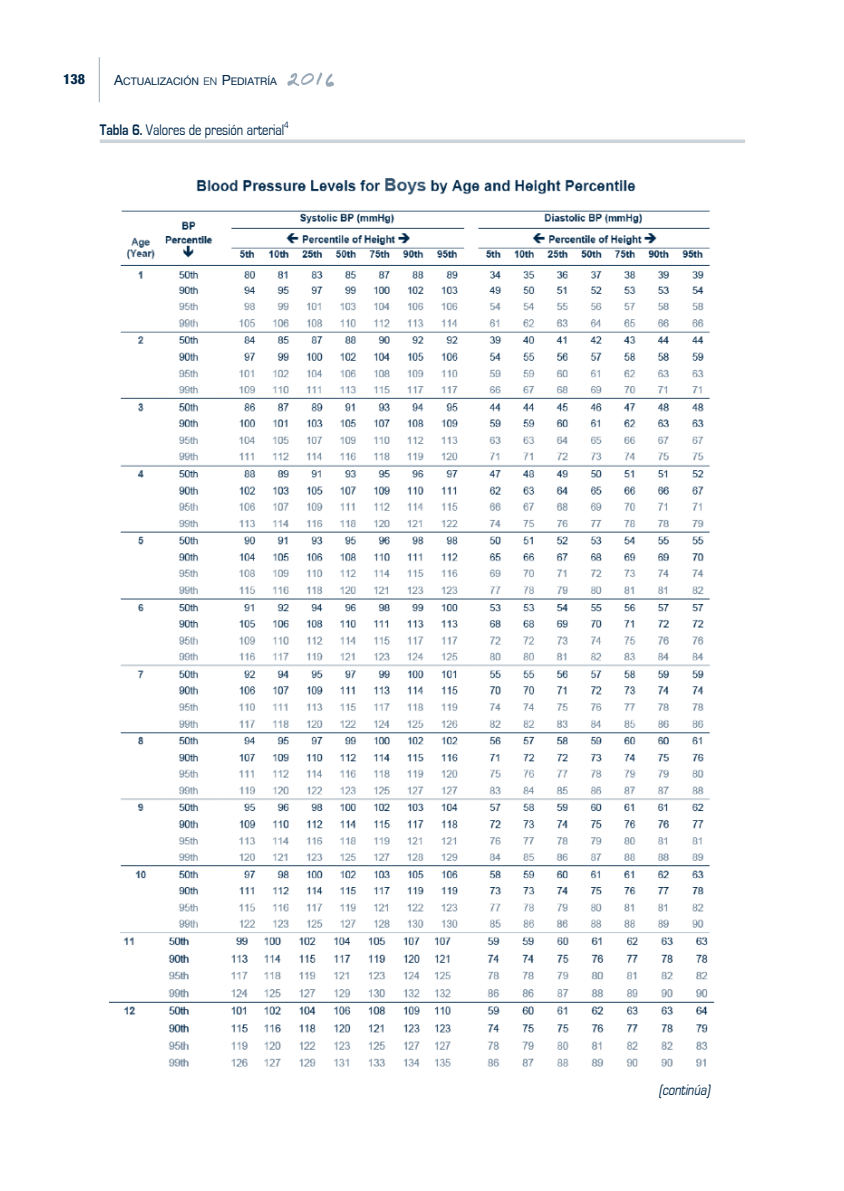
<style>
.page{position:relative;width:844px;height:1191px;background:#fff}
.page>*{position:absolute;margin:0;border:0;box-sizing:border-box;transform-origin:0 0}
.t1{font:15.75px "Eurostile";letter-spacing:-.005em;color:#00284a;scale:.8 1}
.t2{font:italic 15.75px "Eurostile";color:#00284a;scale:.8 1}
.t3{font:800 condensed 14px "Helvetica Neue LT Std";color:#00284a}
.t4{font:10.5px "Helvetica Neue LT Std";color:#00284a}
.s1{font-size:14px}
.s2{font-family:"Helvetica Neue";font-weight:300}
.s3{font-weight:700}
</style>
<div class="page">
<hr style="left:99px;top:57px;width:1px;height:45px;background:#99a9b7">
<svg style="left:287px;top:73px;width:47px;height:14px"></svg>
<svg style="left:100px;top:139px;width:645px;height:4px;background:#d2d9df"></svg>
<img style="left:110px;top:178px;width:605px;height:889px">
<p class="t3" style="left:63px;top:71px;width:23px">138</p>
<p class="t4" style="left:114px;top:75px;width:164px"><span class="s1">A</span>CTUALIZACIÓN <span class="s2">en</span> <span class="s1">P</span>EDIATRÍA</p>
<p class="t1" style="left:100px;top:121px;width:238px"><span class="s3">Tabla 6.</span> Valores de presión arterial<sup>4</sup></p>
<p class="t2" style="left:658px;top:1081px;width:69px">(continúa)</p>
</div>
